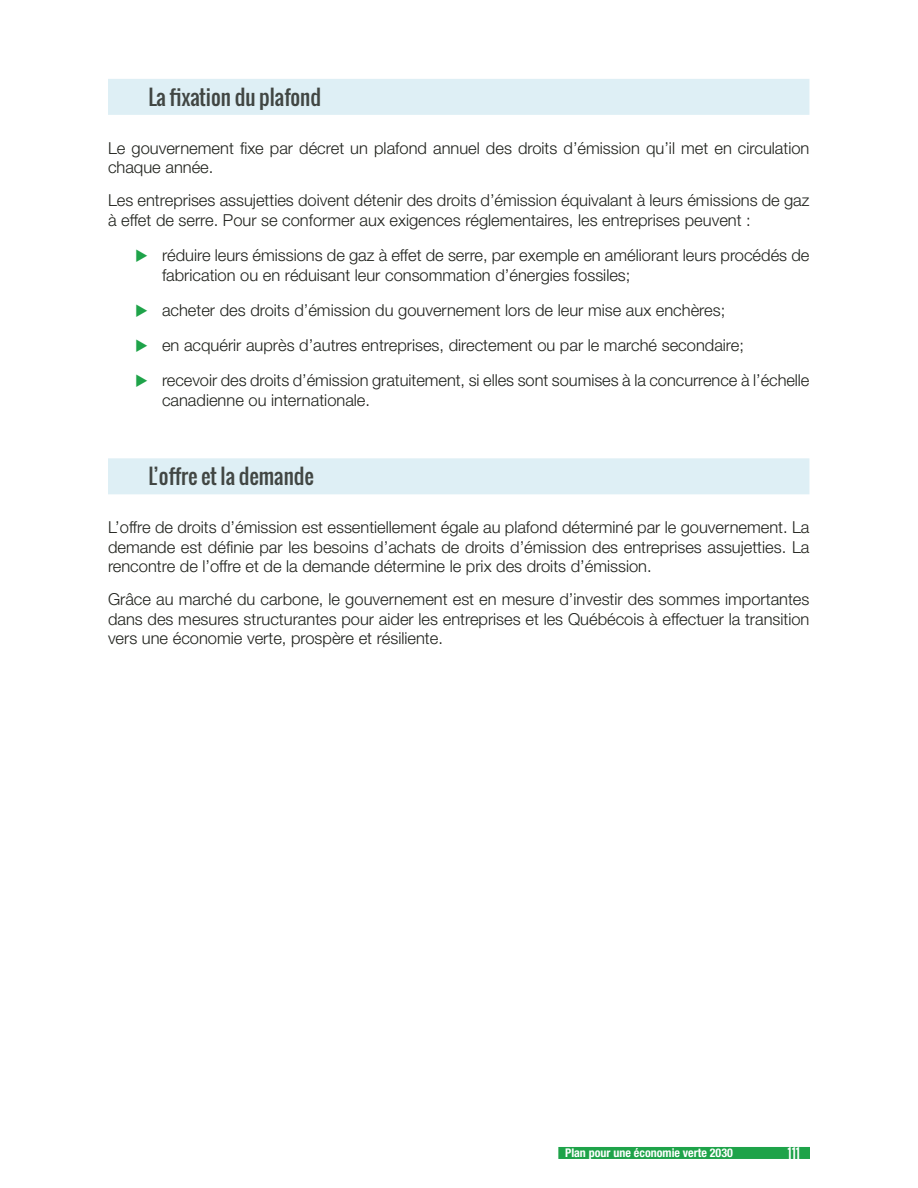
<style>
.page{position:relative;width:918px;height:1188px;background:#fff}
.page>*{position:absolute;margin:0;border:0;box-sizing:border-box;transform-origin:0 0}
.t1{font:21px "Oswald";color:#414643}
.t2{font:300 16.5px/19.5px "Helvetica Neue";color:#20221d}
.t3{font:13.5px "Oswald";color:#fff}
.t4{font:700 condensed 12px "Helvetica Neue";color:#fff}
.s1{color:#1ea349}
</style>
<div class="page">
<div style="left:558px;top:1147px;width:252px;height:12px;background:#1ea349"></div>
<div style="left:108px;top:79px;width:701px;height:36px;background:#deeff5"></div>
<div style="left:108px;top:458px;width:701px;height:36px;background:#deeff5"></div>
<h3 class="t1" style="left:148px;top:81px;width:174px">La fixation du plafond</h3>
<p class="t2" style="left:108px;top:138px;width:703px">Le gouvernement fixe par décret un plafond annuel des droits d’émission qu’il met en circulation chaque année.</p>
<p class="t2" style="left:108px;top:190px;width:703px">Les entreprises assujetties doivent détenir des droits d’émission équivalant à leurs émissions de gaz à effet de serre. Pour se conformer aux exigences réglementaires, les entreprises peuvent :</p>
<p class="t2" style="left:162px;top:245px;width:649px;text-indent:-27px"><span class="s1">◆</span> réduire leurs émissions de gaz à effet de serre, par exemple en améliorant leurs procédés de fabrication ou en réduisant leur consommation d’énergies fossiles;</p>
<p class="t2" style="left:135px;top:300px;width:592px"><span class="s1">◆</span> acheter des droits d’émission du gouvernement lors de leur mise aux enchères;</p>
<p class="t2" style="left:135px;top:335px;width:611px"><span class="s1">◆</span> en acquérir auprès d’autres entreprises, directement ou par le marché secondaire;</p>
<p class="t2" style="left:162px;top:370px;width:649px;text-indent:-27px"><span class="s1">◆</span> recevoir des droits d’émission gratuitement, si elles sont soumises à la concurrence à l’échelle canadienne ou internationale.</p>
<h3 class="t1" style="left:148px;top:460px;width:167px">L’offre et la demande</h3>
<p class="t2" style="left:108px;top:517px;width:703px;text-align:justify">L’offre de droits d’émission est essentiellement égale au plafond déterminé par le gouvernement. La demande est définie par les besoins d’achats de droits d’émission des entreprises assujetties. La rencontre de l’offre et de la demande détermine le prix des droits d’émission.</p>
<p class="t2" style="left:108px;top:589px;width:703px;text-align:justify">Grâce au marché du carbone, le gouvernement est en mesure d’investir des sommes importantes dans des mesures structurantes pour aider les entreprises et les Québécois à effectuer la transition vers une économie verte, prospère et résiliente.</p>
<p class="t4" style="left:565px;top:1146px;width:169px">Plan pour une économie verte 2030</p>
<p class="t3" style="left:787px;top:1143px;width:14px">111</p>
</div>
